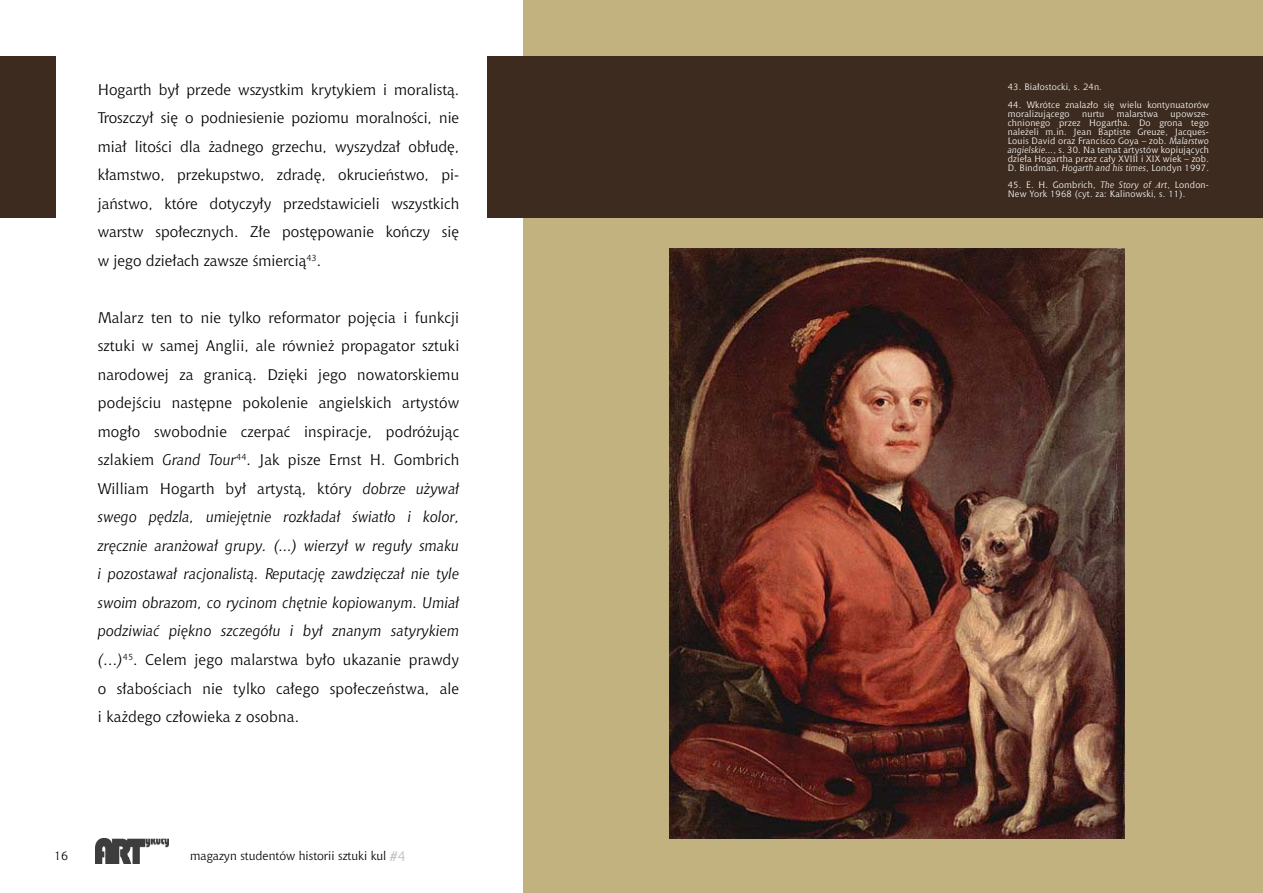
<style>
.page{position:relative;width:1263px;height:893px;background:#fff}
.page>*{position:absolute;margin:0;border:0;box-sizing:border-box;transform-origin:0 0}
.t1{font:15px/28.5px "Chianti PL";color:#000;text-align:justify}
.t2{font:12px "Chianti PL";color:#000}
.t3{font:9px/9px "Chianti PL";letter-spacing:.02em;color:#fff}
.s1{font-style:italic}
.s2{font-size:13.5px;color:#b9babf}
.s3{font-family:"Times New Roman";font-style:italic}
</style>
<div class="page">
<div style="left:523px;top:0;width:740px;height:893px;background:#c2b280"></div>
<div style="left:488px;top:56px;width:775px;height:162px;background:#3d2b1f"></div>
<img style="left:670px;top:248px;width:455px;height:591px">
<div style="left:0;top:56px;width:55px;height:162px;background:#3d2b1f"></div>
<img style="left:96px;top:839px;width:73px;height:24px">
<p class="t1" style="left:98px;top:75px;width:363px">Hogarth był przede wszystkim krytykiem i moralistą.<br>Troszczył się o podniesienie poziomu moralności, nie miał litości dla żadnego grzechu, wyszydzał obłudę, kłamstwo, przekupstwo, zdradę, okrucieństwo, pi&shy;jaństwo, które dotyczyły przedstawicieli wszystkich warstw społecznych. Złe postępowanie kończy się w jego dziełach zawsze śmiercią<sup>43</sup>.</p>
<p class="t1" style="left:98px;top:303px;width:363px">Malarz ten to nie tylko reformator pojęcia i funkcji sztuki w samej Anglii, ale również propagator sztuki narodowej za granicą. Dzięki jego nowatorskiemu podejściu następne pokolenie angielskich artystów mogło swobodnie czerpać inspiracje, podróżując szlakiem <span class="s1">Grand Tour</span><sup>44</sup>. Jak pisze Ernst H. Gombrich William Hogarth był artystą, który <span class="s1">dobrze używał swego pędzla, umiejętnie rozkładał światło i kolor, zręcznie aranżował grupy. (...) wierzył w reguły smaku i pozostawał racjonalistą. Reputację zawdzięczał nie tyle swoim obrazom, co rycinom chętnie kopiowanym. Umiał podziwiać piękno szczegółu i był znanym satyrykiem (…)</span><sup>45</sup>. Celem jego malarstwa było ukazanie prawdy o słabościach nie tylko całego społeczeństwa, ale i każdego człowieka z osobna.</p>
<p class="t2" style="left:54px;top:848px;width:16px">16</p>
<p class="t2" style="left:190px;top:848px;width:217px">magazyn studentów historii sztuki kul <span class="s2">#4</span></p>
<p class="t3" style="left:1008px;top:82px;width:96px">43. Białostocki, s. 24n.</p>
<p class="t3" style="left:1008px;top:100px;width:203px">44. Wkrótce znalazło się wielu kontynuatorów moralizującego</p>
<p class="t3" style="left:1082px;top:109px;width:24px">nurtu</p>
<p class="t3" style="left:1117px;top:109px;width:43px">malarstwa</p>
<p class="t3" style="left:1008px;top:109px;width:203px;text-align:justify;text-indent:163px">upowsze&shy;chnionego przez Hogartha. Do grona tego należeli m.in. Jean Baptiste Greuze, Jacques-Louis David oraz Francisco Goya – zob. <span class="s1">Malarstwo angielskie...</span>, s. 30. Na temat artystów kopiujących dzieła Hogartha przez cały XVIII i XIX wiek – zob.<br>D. Bindman, <span class="s1">Hogarth and his times</span>, Londyn 1997.</p>
<p class="t3" style="left:1008px;top:180px;width:203px">45. E. H. Gombrich, <span class="s1">The Story of</span> <span class="s3">A</span><span class="s1">rt</span>, London-<br>New York 1968 (cyt. za: Kalinowski, s. 11).</p>
</div>
